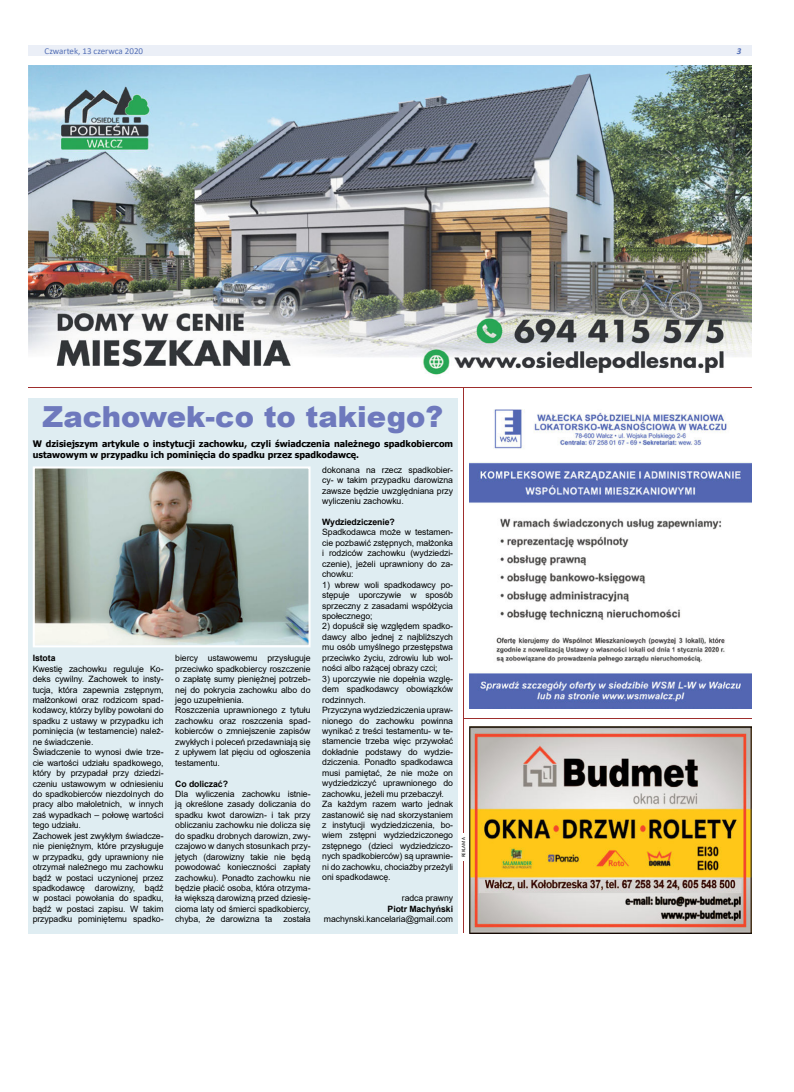
<style>
.page{position:relative;width:794px;height:1092px;background:#fff}
.page>*{position:absolute;margin:0;border:0;box-sizing:border-box;transform-origin:0 0}
.t1{font:900 29px "Arial";color:#6e79bd}
.t2{font:700 9px/10.8px "Tahoma";color:#000}
.t3{font:9px "Calibri";color:#5570b6}
.t4{font:italic 700 9px "Calibri";color:#5570b6}
.t5{font:8.7px/10.4px "Arial";letter-spacing:-.01em;color:#000;text-align:justify}
.t6{font:700 8.7px "Arial";letter-spacing:-.01em;color:#000}
.t7{font:5px "Calibri";color:#000}
</style>
<div class="page">
<div style="left:28px;top:45px;width:723px;height:11px;background:#ebeff7"></div>
<img style="left:469px;top:726px;width:282px;height:207px">
<hr style="left:463px;top:718px;width:288px;height:1px;background:#9e2e2d">
<hr style="left:463px;top:387px;width:1px;height:546px;background:#9e2e2d">
<img style="left:28px;top:65px;width:723px;height:310px">
<div style="left:461px;top:833px;width:5px;height:27px;background:#fff"></div>
<img style="left:469px;top:409px;width:282px;height:299px">
<hr style="left:28px;top:387px;width:723px;height:1px;background:#9e2e2d">
<div style="left:28px;top:398px;width:429px;height:535px;background:#dfedf2"></div>
<img style="left:36px;top:469px;width:271px;height:175px">
<div style="left:33px;top:466px;width:277px;height:181px;border:2px solid #fff"></div>
<p class="t3" style="left:45px;top:47px;width:100px">Czwartek, 13 czerwca 2020</p>
<p class="t4" style="left:736px;top:47px;width:6px">3</p>
<h1 class="t1" style="left:43px;top:406px;width:402px">Zachowek-co to takiego?</h1>
<p class="t2" style="left:33px;top:439px;width:422px">W dzisiejszym artykule o instytucji zachowku, czyli świadczenia należnego spadkobiercom ustawowym w przypadku ich pominięcia do spadku przez spadkodawcę.</p>
<p class="t6" style="left:33px;top:652px;width:24px">Istota</p>
<p class="t5" style="left:33px;top:663px;width:132px;text-align:left">Kwestię zachowku reguluje Ko&shy;deks cywilny. Zachowek to insty&shy;tucja, która zapewnia zstępnym, małżonkowi oraz rodzicom spad&shy;kodawcy, którzy byliby powołani do spadku z ustawy w przypadku ich pominięcia (w testamencie) należ&shy;ne świadczenie.<br>Świadczenie to wynosi dwie trze&shy;cie wartości udziału spadkowego, który by przypadał przy dziedzi&shy;czeniu ustawowym w odniesieniu do spadkobierców niezdolnych do pracy albo małoletnich, w innych zaś wypadkach – połowę wartości tego udziału.<br>Zachowek jest zwykłym świadcze&shy;nie pieniężnym, które przysługuje w przypadku, gdy uprawniony nie otrzymał należnego mu zachowku bądź w postaci uczynionej przez spadkodawcę darowizny, bądź w postaci powołania do spadku, bądź w postaci zapisu. W takim przypadku pominiętemu spadko-</p>
<p class="t5" style="left:175px;top:652px;width:137px;text-align:left">biercy ustawowemu przysługuje przeciwko spadkobiercy roszczenie o zapłatę sumy pieniężnej potrzeb&shy;nej do pokrycia zachowku albo do jego uzupełnienia.<br>Roszczenia uprawnionego z tytułu zachowku oraz roszczenia spad&shy;kobierców o zmniejszenie zapisów zwykłych i poleceń przedawniają się z upływem lat pięciu od ogłoszenia testamentu.</p>
<p class="t6" style="left:175px;top:777px;width:54px">Co doliczać?</p>
<p class="t5" style="left:175px;top:788px;width:137px">Dla wyliczenia zachowku istnie&shy;ją określone zasady doliczania do spadku kwot darowizn- i tak przy obliczaniu zachowku nie dolicza się do spadku drobnych darowizn, zwy&shy;czajowo w danych stosunkach przy&shy;jętych (darowizny takie nie będą powodować konieczności zapłaty zachowku). Ponadto zachowku nie będzie płacić osoba, która otrzyma&shy;ła większą darowizną przed dziesię&shy;cioma laty od śmierci spadkobiercy, chyba, że darowizna ta</p>
<p class="t5" style="left:283px;top:913px;width:29px">została</p>
<p class="t5" style="left:322px;top:464px;width:132px">dokonana na rzecz spadkobier&shy;cy- w takim przypadku darowizna zawsze będzie uwzględniana przy wyliczeniu zachowku.</p>
<p class="t6" style="left:322px;top:516px;width:74px">Wydziedziczenie?</p>
<p class="t5" style="left:322px;top:527px;width:132px">Spadkodawca może w testamen&shy;cie pozbawić zstępnych, małżonka i rodziców zachowku (wydziedzi&shy;czenie), jeżeli uprawniony do za&shy;chowku:</p>
<p class="t5" style="left:322px;top:579px;width:132px">1) wbrew woli spadkodawcy po&shy;stępuje uporczywie w sposób sprzeczny z zasadami współżycia społecznego;</p>
<p class="t5" style="left:322px;top:621px;width:132px">2) dopuścił się względem spadko&shy;dawcy albo jednej z najbliższych mu osób umyślnego przestępstwa przeciwko życiu, zdrowiu lub wol&shy;ności albo rażącej obrazy czci;</p>
<p class="t5" style="left:322px;top:673px;width:132px;text-align:left">3) uporczywie nie dopełnia wzglę&shy;dem spadkodawcy obowiązków rodzinnych.<br>Przyczyna wydziedziczenia upraw&shy;nionego do zachowku powinna wynikać z treści testamentu- w te&shy;stamencie trzeba więc przywołać dokładnie podstawy do wydzie&shy;dziczenia. Ponadto spadkodawca musi pamiętać, że nie może on wydziedziczyć uprawnionego do zachowku, jeżeli mu przebaczył.<br>Za każdym razem warto jednak zastanowić się nad skorzystaniem z instytucji wydziedziczenia, bo&shy;wiem zstępni wydziedziczonego zstępnego (dzieci wydziedziczo&shy;nych spadkobierców) są uprawnie&shy;ni do zachowku, chociażby przeżyli oni spadkodawcę.</p>
<p class="t5" style="left:402px;top:892px;width:53px">radca prawny</p>
<p class="t6" style="left:387px;top:902px;width:67px">Piotr Machyński</p>
<p class="t5" style="left:324px;top:913px;width:131px">machynski.kancelaria@gmail.com</p>
<p class="t7" style="left:460px;top:857px;width:21px;rotate:-90deg">REKLAMA</p>
</div>
